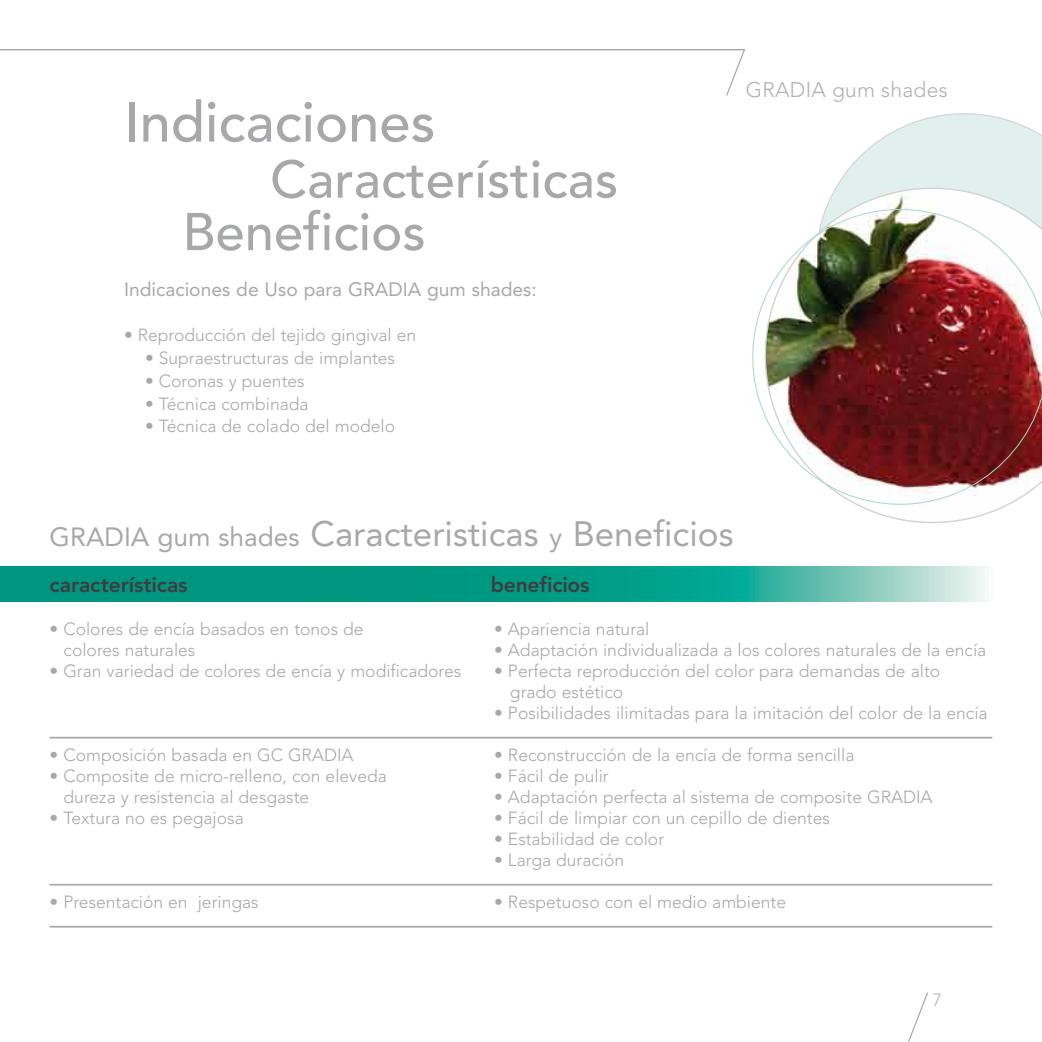
<style>
.page{position:relative;width:1042px;height:1042px;background:#fff}
.page>*{position:absolute;margin:0;border:0;box-sizing:border-box;transform-origin:0 0}
.t1{font:500 56px "Avenir LT Std";color:#a7a8aa}
.t2{font:500 52.5px/52.5px "Avenir LT Std";color:#a7a8aa}
.t3{font:35px "Avenir LT Std";color:#a7a8aa}
.t4{font:800 21px "Avenir LT Std";letter-spacing:-.005em;color:#3e3d40}
.t5{font:300 21px "Avenir";letter-spacing:.015em;color:#b0b1b3}
.t6{font:19.25px "Avenir LT Std";color:#a7a8aa}
.t7{font:300 17.5px/21px "Avenir LT Std";color:#a7a8aa}
.t8{font:300 17.5px "Avenir";color:#b0b1b3}
.s1{font-size:26.25px}
</style>
<div class="page">
<svg style="left:725px;top:49px;width:20px;height:47px"></svg>
<hr style="left:0;top:49px;width:744px;height:1px;background:#a7a8aa">
<svg style="left:908px;top:992px;width:20px;height:50px"></svg>
<svg style="left:0;top:567px;width:989px;height:34px;background:#21a591"></svg>
<svg style="left:835px;top:113px;width:207px;height:75px"></svg>
<svg style="left:825px;top:188px;width:217px;height:335px"></svg>
<img style="left:752px;top:209px;width:290px;height:295px">
<hr style="left:50px;top:737px;width:942px;height:1px;background:#a7a8aa">
<hr style="left:50px;top:884px;width:942px;height:1px;background:#a7a8aa">
<hr style="left:50px;top:926px;width:942px;height:1px;background:#a7a8aa">
<h1 class="t1" style="left:124px;top:90px;width:313px">Indicaciones</h1>
<h2 class="t2" style="left:182px;top:154px;width:437px;text-indent:88px">Características<br>Beneficios</h2>
<p class="t6" style="left:124px;top:278px;width:414px">Indicaciones de Uso para GRADIA gum shades:</p>
<p class="t7" style="left:124px;top:325px;width:294px">• Reproducción del tejido gingival en</p>
<p class="t7" style="left:145px;top:348px;width:251px">• Supraestructuras de implantes</p>
<p class="t7" style="left:145px;top:370px;width:161px">• Coronas y puentes</p>
<p class="t7" style="left:145px;top:393px;width:165px">• Técnica combinada</p>
<p class="t7" style="left:145px;top:416px;width:252px">• Técnica de colado del modelo</p>
<p class="t5" style="left:746px;top:77px;width:203px">GRADIA gum shades</p>
<h3 class="t3" style="left:50px;top:514px;width:685px"><span class="s1">GRADIA gum shades</span> Caracteristicas <span class="s1">y</span> Beneficios</h3>
<p class="t4" style="left:50px;top:572px;width:139px">características</p>
<p class="t4" style="left:491px;top:572px;width:100px">beneficios</p>
<p class="t7" style="left:50px;top:619px;width:315px">• Colores de encía basados en tonos de</p>
<p class="t7" style="left:494px;top:619px;width:157px">• Apariencia natural</p>
<p class="t7" style="left:64px;top:640px;width:133px">colores naturales</p>
<p class="t7" style="left:494px;top:640px;width:494px">• Adaptación individualizada a los colores naturales de la encía</p>
<p class="t7" style="left:50px;top:661px;width:413px">• Gran variedad de colores de encía y modificadores</p>
<p class="t7" style="left:510px;top:661px;width:432px;text-indent:-16px">• Perfecta reproducción del color para demandas de alto grado estético</p>
<p class="t7" style="left:494px;top:703px;width:495px">• Posibilidades ilimitadas para la imitación del color de la encía</p>
<p class="t7" style="left:50px;top:745px;width:305px">• Composición basada en GC GRADIA</p>
<p class="t7" style="left:494px;top:745px;width:362px">• Reconstrucción de la encía de forma sencilla</p>
<p class="t7" style="left:50px;top:766px;width:339px">• Composite de micro-relleno, con eleveda</p>
<p class="t7" style="left:494px;top:766px;width:116px">• Fácil de pulir</p>
<p class="t7" style="left:64px;top:787px;width:247px">dureza y resistencia al desgaste</p>
<p class="t7" style="left:494px;top:787px;width:440px">• Adaptación perfecta al sistema de composite GRADIA</p>
<p class="t7" style="left:50px;top:808px;width:196px">• Textura no es pegajosa</p>
<p class="t7" style="left:494px;top:808px;width:337px">• Fácil de limpiar con un cepillo de dientes</p>
<p class="t7" style="left:494px;top:829px;width:171px">• Estabilidad de color</p>
<p class="t7" style="left:494px;top:850px;width:131px">• Larga duración</p>
<p class="t7" style="left:50px;top:892px;width:211px">• Presentación en jeringas</p>
<p class="t7" style="left:494px;top:892px;width:293px">• Respetuoso con el medio ambiente</p>
<p class="t8" style="left:933px;top:989px;width:11px">7</p>
</div>
